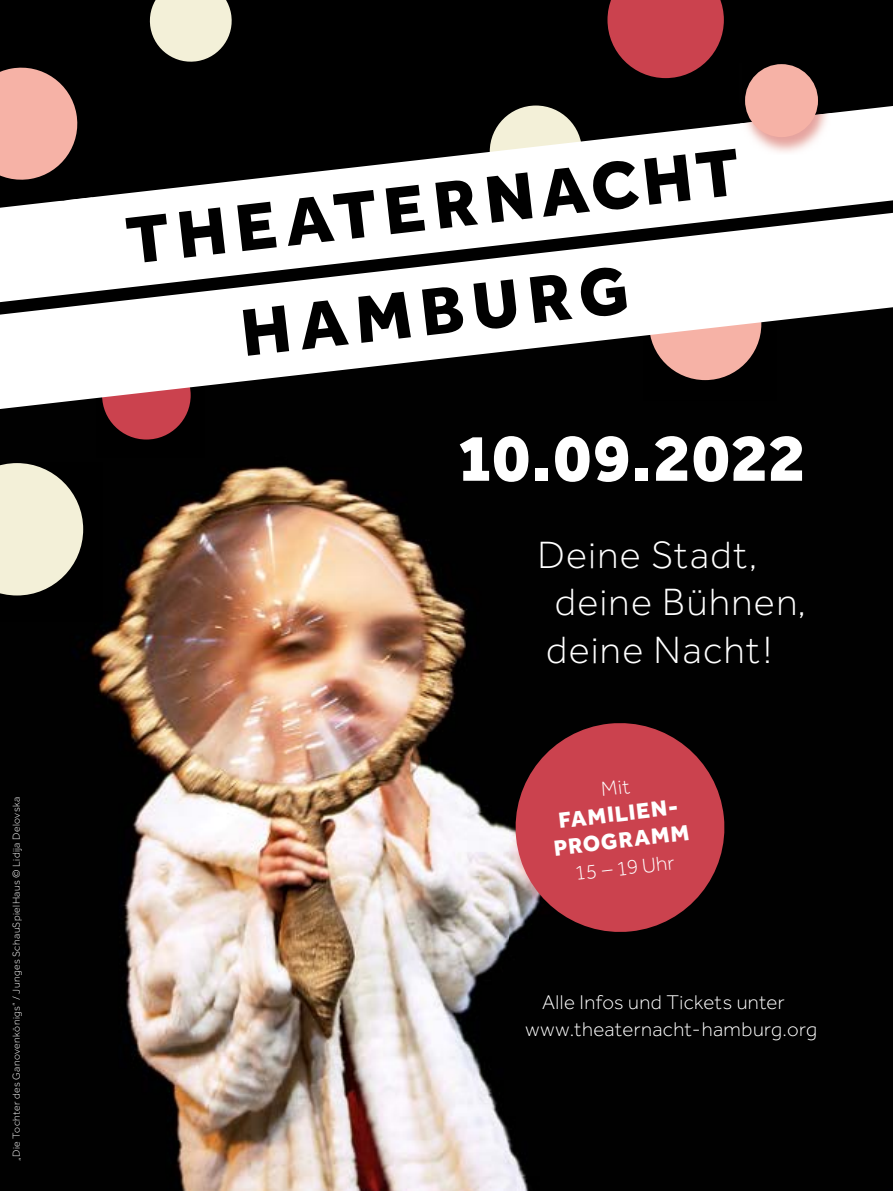
<style>
.page{position:relative;width:893px;height:1191px;background:#fff}
.page>*{position:absolute;margin:0;border:0;box-sizing:border-box;transform-origin:0 0}
.t1{font:800 69px "Effra";letter-spacing:.01em;color:#fff}
.t2{font:800 68.85px/104.6px "Effra";color:#000;text-align:center}
.t3{font:300 39.3px/47.2px "Effra";letter-spacing:.035em;color:#fff}
.t4{font:800 22.65px/27px "Effra";color:#fff;text-align:center}
.t5{font:300 21px "Effra";color:#fff}
.t6{font:300 20.55px/26.8px "Effra";letter-spacing:.02em;color:#fff}
.t7{font:300 10.5px "Effra";letter-spacing:.04em;color:#fff}
</style>
<div class="page">
<div style="left:0;top:0;width:893px;height:101px;background:#000"></div>
<img style="left:0;top:409px;width:893px;height:782px">
<div style="left:97px;top:409px;width:107px;height:48px;background:#000"></div>
<div style="left:102px;top:351px;width:89px;height:88px;background:#cb424e;border-radius:50%"></div>
<div style="left:600px;top:0;width:141px;height:101px;background:#000"></div>
<svg style="left:607px;top:0;width:117px;height:78px"></svg>
<svg style="left:0;top:101px;width:893px;height:112px"></svg>
<svg style="left:0;top:213px;width:893px;height:196px"></svg>
<img style="left:740px;top:64px;width:91px;height:49px">
<img style="left:740px;top:64px;width:1px;height:38px">
<img style="left:740px;top:113px;width:91px;height:42px">
<div style="left:745px;top:64px;width:73px;height:73px;background:#f6b2a6;border-radius:50%"></div>
<div style="left:0;top:462px;width:103px;height:160px;background:#000"></div>
<svg style="left:0;top:463px;width:83px;height:132px"></svg>
<div style="left:0;top:67px;width:93px;height:133px;background:#000"></div>
<img style="left:64px;top:197px;width:29px;height:3px">
<svg style="left:0;top:63px;width:82px;height:121px"></svg>
<div style="left:142px;top:0;width:109px;height:87px;background:#000"></div>
<svg style="left:147px;top:0;width:88px;height:65px"></svg>
<div style="left:509px;top:722px;width:232px;height:232px;background:#010101"></div>
<svg style="left:510px;top:717px;width:220px;height:220px;fill:#cb424e"></svg>
<svg style="left:602px;top:780px;width:28px;height:16px"></svg>
<p class="t7" style="left:10px;top:1161px;width:366px;rotate:-90deg">„Die Tochter des Ganovenkönigs“ / Junges SchauSpielHaus © Lidija Delovska</p>
<h2 class="t2" style="left:121px;top:185px;width:618px;rotate:-6deg">THEATERNACHT<br>HAMBURG</h2>
<h1 class="t1" style="left:459px;top:415px;width:347px">10.09.2022</h1>
<h3 class="t3" style="left:537px;top:531px;width:270px">Deine Stadt, deine Bühnen, deine Nacht!</h3>
<h3 class="t4" style="left:550px;top:806px;width:137px;rotate:-6deg">FAMILIEN-<br>PROGRAMM</h3>
<h3 class="t5" style="left:574px;top:861px;width:102px;rotate:-6deg">15 – 19 Uhr</h3>
<h3 class="t6" style="left:526px;top:989px;width:293px;text-indent:17px">Alle Infos und Tickets unter www.theaternacht-hamburg.org</h3>
</div>
